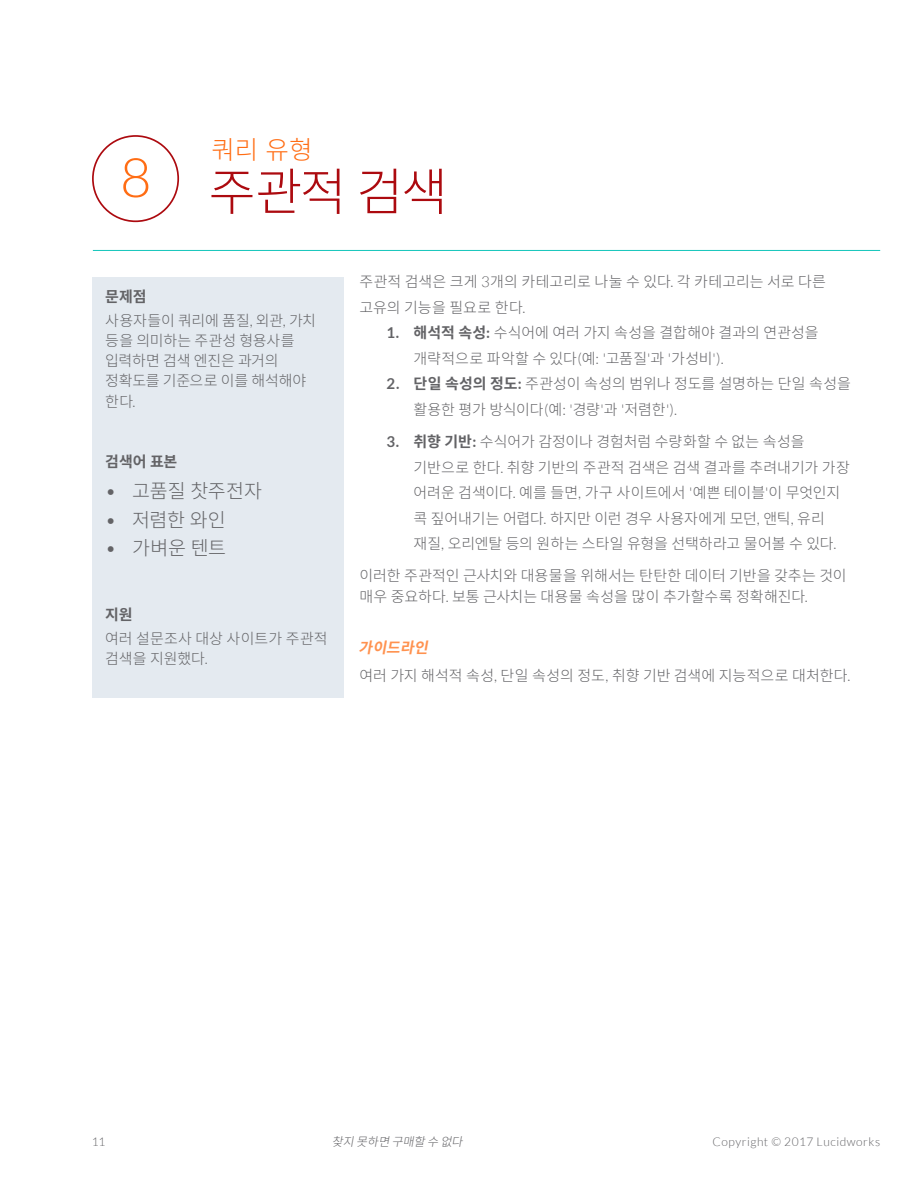
<style>
.page{position:relative;width:918px;height:1188px;background:#fff}
.page>*{position:absolute;margin:0;border:0;box-sizing:border-box;transform-origin:0 0}
.Header__Red{font:300 54.45px "Lato";color:#ff6d14}
.Header__Red-2{font:300 51px "Noto Sans KR";color:#ac0a0f}
.Header__Red-3{font:300 25.5px "Noto Sans KR";color:#ff6d14}
.t1{font:300 19.5px "Noto Sans KR";letter-spacing:-.015em;color:#636366}
.Body_Copy{font:300 15px/25.5px "Noto Sans KR";letter-spacing:-.005em;color:#636366}
.Body_Copy-2{font:700 15px "Noto Sans KR";letter-spacing:-.005em;color:#636366}
.Body_Copy-3{font:italic 700 15px "Noto Sans KR";color:#ff924f}
.t2{font:300 12px "Lato";letter-spacing:.045em;color:#636366}
.t3{font:italic 300 12px "Noto Sans KR";color:#636366}
.s1{font-family:"Lato"}
.s2{font-family:"Lato";font-weight:700}
.s3{font-weight:700}
</style>
<div class="page">
<div style="left:92px;top:135px;width:87px;height:87px;border:2px solid #ac0a0f;border-radius:50%"></div>
<div style="left:92px;top:277px;width:252px;height:421px;background:#e4eaf0"></div>
<hr style="left:93px;top:250px;width:787px;height:1px;background:#13c5bb">
<p class="Header__Red-3" style="left:211px;top:136px;width:103px">쿼리 유형</p>
<p class="Header__Red" style="left:120px;top:148px;width:33px">8</p>
<p class="Header__Red-2" style="left:209px;top:163px;width:241px">주관적 검색</p>
<p class="Body_Copy-2" style="left:105px;top:288px;width:43px">문제점</p>
<p class="Body_Copy" style="left:105px;top:310px;width:212px;line-height:20.2px">사용자들이 쿼리에 품질<span class="s1">,</span> 외관<span class="s1">,</span> 가치 등을 의미하는 주관성 형용사를 입력하면 검색 엔진은 과거의 정확도를 기준으로 이를 해석해야 한다<span class="s1">.</span></p>
<p class="Body_Copy-2" style="left:105px;top:453px;width:74px">검색어 표본</p>
<p class="t1" style="left:105px;top:480px;width:158px"><span class="s1">•</span> 고품질 찻주전자</p>
<p class="t1" style="left:105px;top:509px;width:122px"><span class="s1">•</span> 저렴한 와인</p>
<p class="t1" style="left:105px;top:537px;width:122px"><span class="s1">•</span> 가벼운 텐트</p>
<p class="Body_Copy-2" style="left:105px;top:606px;width:29px">지원</p>
<p class="Body_Copy" style="left:105px;top:628px;width:224px;line-height:20.2px">여러 설문조사 대상 사이트가 주관적 검색을 지원했다<span class="s1">.</span></p>
<p class="Body_Copy" style="left:360px;top:270px;width:468px">주관적 검색은 크게 <span class="s1">3</span>개의 카테고리로 나눌 수 있다<span class="s1">.</span> 각 카테고리는 서로 다른 고유의 기능을 필요로 한다<span class="s1">.</span></p>
<p class="Body_Copy" style="left:414px;top:321px;width:407px;text-indent:-27px"><span class="s2">1.</span> <span class="s3">해석적 속성</span><span class="s2">:</span> 수식어에 여러 가지 속성을 결합해야 결과의 연관성을 개략적으로 파악할 수 있다<span class="s1">(</span>예<span class="s1">: '</span>고품질<span class="s1">'</span>과 <span class="s1">'</span>가성비<span class="s1">').</span></p>
<p class="Body_Copy" style="left:414px;top:372px;width:439px;text-indent:-27px"><span class="s2">2.</span> <span class="s3">단일 속성의 정도</span><span class="s2">:</span> 주관성이 속성의 범위나 정도를 설명하는 단일 속성을 활용한 평가 방식이다<span class="s1">(</span>예<span class="s1">: '</span>경량<span class="s1">'</span>과 <span class="s1">'</span>저렴한<span class="s1">').</span></p>
<p class="Body_Copy" style="left:414px;top:429px;width:438px;text-indent:-27px"><span class="s2">3.</span> <span class="s3">취향 기반</span><span class="s2">:</span> 수식어가 감정이나 경험처럼 수량화할 수 없는 속성을 기반으로 한다<span class="s1">.</span> 취향 기반의 주관적 검색은 검색 결과를 추려내기가 가장 어려운 검색이다<span class="s1">.</span> 예를 들면<span class="s1">,</span> 가구 사이트에서 <span class="s1">'</span>예쁜 테이블<span class="s1">'</span>이 무엇인지 콕 짚어내기는 어렵다<span class="s1">.</span> 하지만 이런 경우 사용자에게 모던<span class="s1">,</span> 앤틱<span class="s1">,</span> 유리 재질<span class="s1">,</span> 오리엔탈 등의 원하는 스타일 유형을 선택하라고 물어볼 수 있다<span class="s1">.</span></p>
<p class="Body_Copy" style="left:360px;top:566px;width:489px;line-height:20.2px">이러한 주관적인 근사치와 대용물을 위해서는 탄탄한 데이터 기반을 갖추는 것이 매우 중요하다<span class="s1">.</span> 보통 근사치는 대용물 속성을 많이 추가할수록 정확해진다<span class="s1">.</span></p>
<p class="Body_Copy-3" style="left:359px;top:639px;width:79px">가이드라인</p>
<p class="Body_Copy" style="left:360px;top:664px;width:492px">여러 가지 해석적 속성<span class="s1">,</span> 단일 속성의 정도<span class="s1">,</span> 취향 기반 검색에 지능적으로 대처한다<span class="s1">.</span></p>
<p class="t2" style="left:92px;top:1135px;width:15px">11</p>
<p class="t3" style="left:332px;top:1135px;width:138px">찾지 못하면 구매할 수 없다</p>
<p class="t2" style="left:712px;top:1135px;width:169px">Copyright © 2017 Lucidworks</p>
</div>
